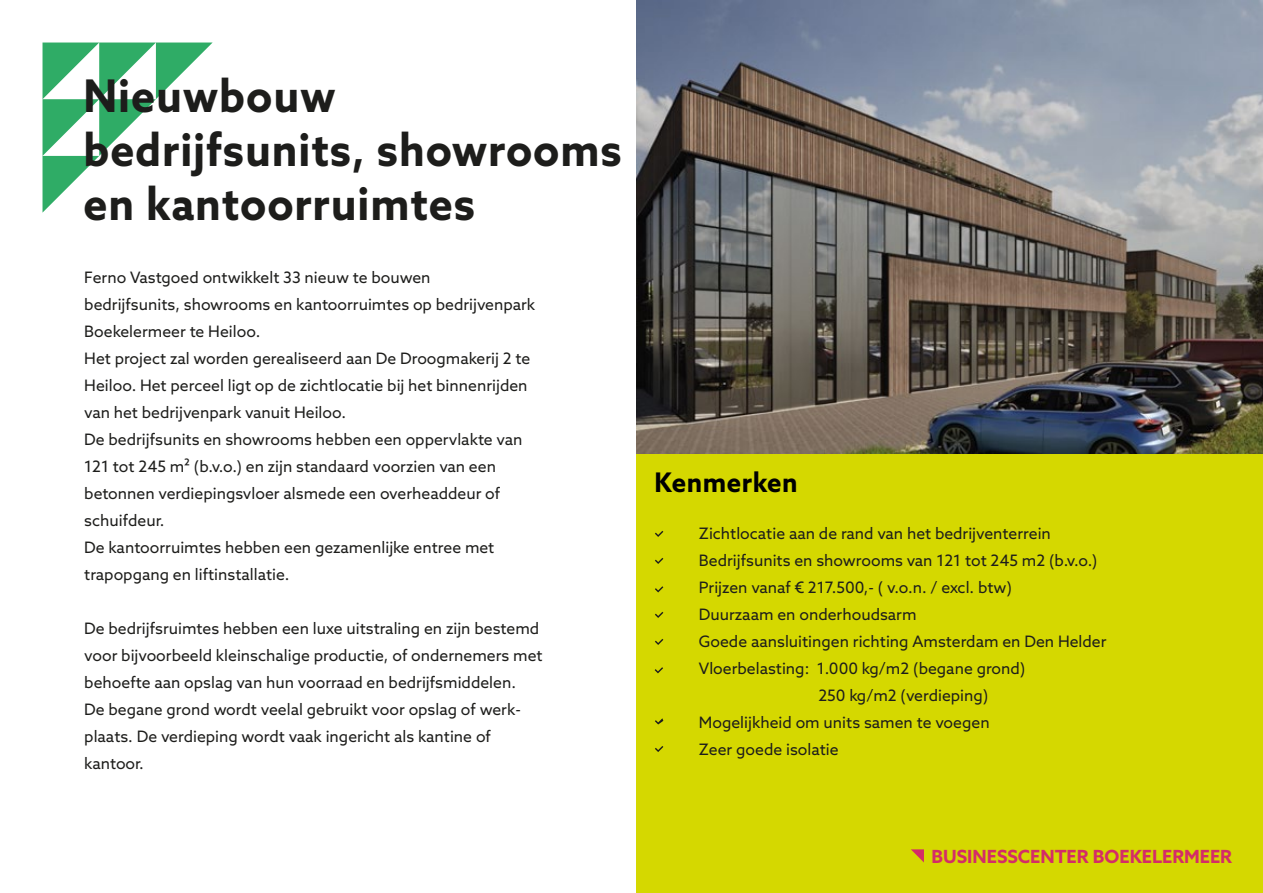
<style>
.page{position:relative;width:1263px;height:893px;background:#fff}
.page>*{position:absolute;margin:0;border:0;box-sizing:border-box;transform-origin:0 0}
.t1{font:700 45px/54px "Azo Sans";letter-spacing:.02em;color:#1d1d1b;scale:.96 1}
.t2{font:700 27px "Azo Sans";letter-spacing:.02em;color:#000;scale:.96 1}
.t3{font:700 18.15px "Azo Sans";color:#d42c67}
.t4{font:15.75px/27px "Azo Sans";color:#1d1d1b}
</style>
<div class="page">
<img style="left:636px;top:0;width:627px;height:454px">
<svg style="left:43px;top:43px;width:169px;height:169px"></svg>
<div style="left:636px;top:454px;width:626px;height:438px;background:#d5d800"></div>
<svg style="left:655px;top:531px;width:8px;height:6px"></svg>
<svg style="left:655px;top:558px;width:8px;height:6px"></svg>
<svg style="left:655px;top:586px;width:8px;height:6px"></svg>
<svg style="left:655px;top:612px;width:8px;height:6px"></svg>
<svg style="left:655px;top:639px;width:8px;height:6px"></svg>
<svg style="left:655px;top:718px;width:8px;height:6px"></svg>
<svg style="left:655px;top:746px;width:8px;height:6px"></svg>
<svg style="left:655px;top:667px;width:8px;height:6px"></svg>
<svg style="left:911px;top:849px;width:13px;height:13px"></svg>
<h1 class="t1" style="left:83px;top:68px;width:562px">Nieuwbouw bedrijfsunits, showrooms en kantoorruimtes</h1>
<p class="t4" style="left:84px;top:264px;width:452px">Ferno Vastgoed ontwikkelt 33 nieuw te bouwen<br>bedrijfsunits, showrooms en kantoorruimtes op bedrijvenpark Boekelermeer te Heiloo.<br>Het project zal worden gerealiseerd aan De Droogmakerij 2 te Heiloo. Het perceel ligt op de zichtlocatie bij het binnenrijden van het bedrijvenpark vanuit Heiloo.<br>De bedrijfsunits en showrooms hebben een oppervlakte van 121 tot 245 m² (b.v.o.) en zijn standaard voorzien van een betonnen verdiepingsvloer alsmede een overheaddeur of schuifdeur.<br>De kantoorruimtes hebben een gezamenlijke entree met trapopgang en liftinstallatie.</p>
<p class="t4" style="left:84px;top:615px;width:460px">De bedrijfsruimtes hebben een luxe uitstraling en zijn bestemd voor bijvoorbeeld kleinschalige productie, of ondernemers met behoefte aan opslag van hun voorraad en bedrijfsmiddelen.<br>De begane grond wordt veelal gebruikt voor opslag of werk&shy;plaats. De verdieping wordt vaak ingericht als kantine of kantoor.</p>
<h2 class="t2" style="left:655px;top:464px;width:151px">Kenmerken</h2>
<p class="t4" style="left:699px;top:520px;width:353px">Zichtlocatie aan de rand van het bedrijventerrein</p>
<p class="t4" style="left:699px;top:547px;width:400px">Bedrijfsunits en showrooms van 121 tot 245 m2 (b.v.o.)</p>
<p class="t4" style="left:699px;top:574px;width:315px">Prijzen vanaf € 217.500,- ( v.o.n. / excl. btw)</p>
<p class="t4" style="left:699px;top:601px;width:219px">Duurzaam en onderhoudsarm</p>
<p class="t4" style="left:699px;top:628px;width:409px">Goede aansluitingen richting Amsterdam en Den Helder</p>
<p class="t4" style="left:699px;top:655px;width:328px">Vloerbelasting: 1.000 kg/m2 (begane grond)</p>
<p class="t4" style="left:818px;top:682px;width:172px">250 kg/m2 (verdieping)</p>
<p class="t4" style="left:699px;top:709px;width:292px">Mogelijkheid om units samen te voegen</p>
<p class="t4" style="left:699px;top:736px;width:141px">Zeer goede isolatie</p>
<p class="t3" style="left:932px;top:844px;width:302px">BUSINESSCENTER BOEKELERMEER</p>
</div>
